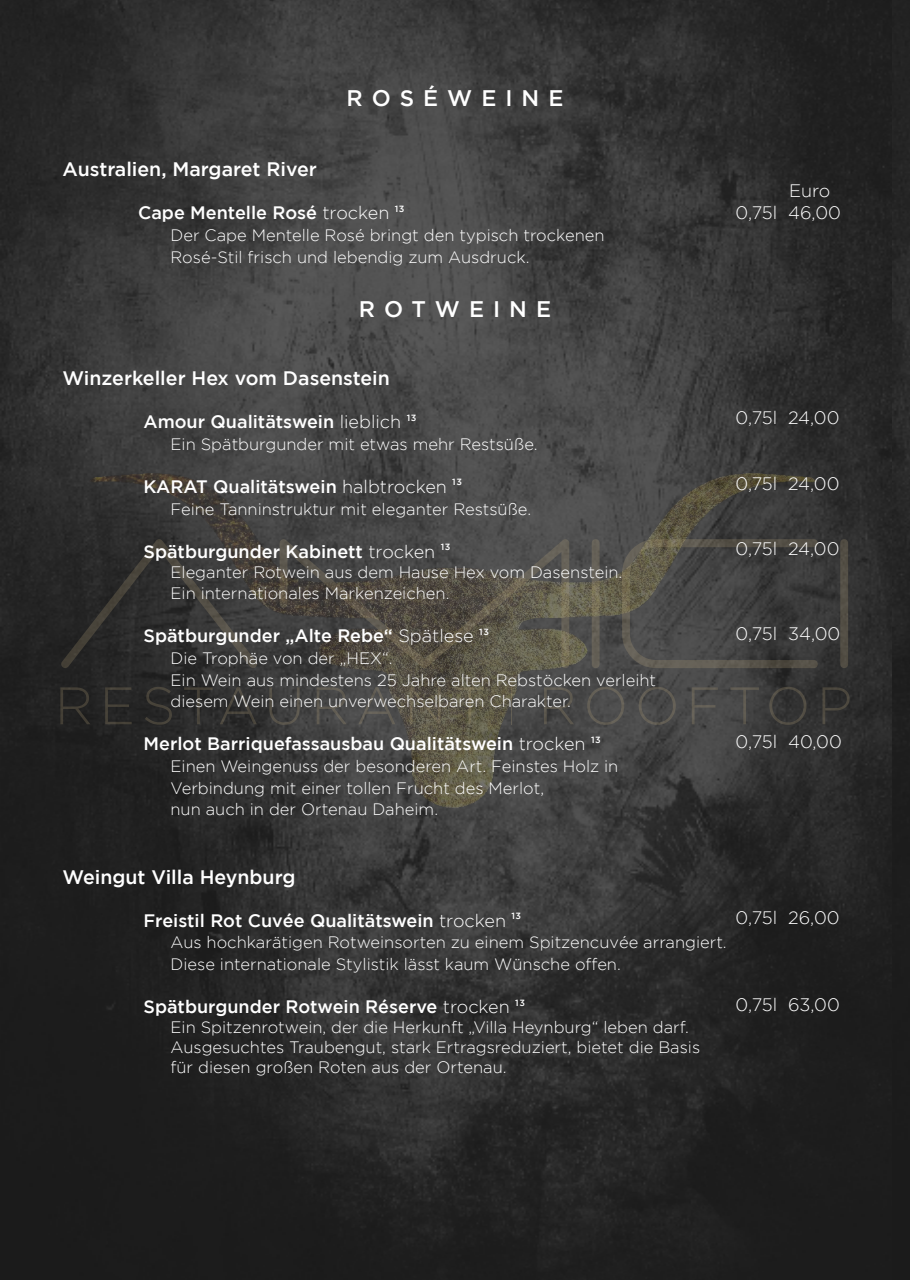
<style>
.page{position:relative;width:910px;height:1280px;background:#fff}
.page>*{position:absolute;margin:0;border:0;box-sizing:border-box;transform-origin:0 0}
.t1{font:500 22.5px "Gotham";letter-spacing:.4em;color:#fff}
.t2{font:500 19.5px "Gotham";color:#fff}
.t3{font:500 18px "Gotham";color:#fff}
.t4{font:300 18px/21.6px "Gotham";color:#fff}
.t5{font:300 16.5px/21.6px "Gotham";color:#fff}
.s1{font-weight:300}
</style>
<div class="page">
<img style="left:0;top:0;width:893px;height:1280px">
<img style="left:893px;top:0;width:17px;height:1280px">
<img style="left:58px;top:252px;width:789px;height:776px">
<svg style="left:61px;top:539px;width:196px;height:129px;background:#323230"></svg>
<svg style="left:280px;top:539px;width:289px;height:129px;background:#514d46"></svg>
<svg style="left:592px;top:539px;width:8px;height:129px"></svg>
<svg style="left:622px;top:539px;width:196px;height:129px;background:#494844"></svg>
<svg style="left:840px;top:539px;width:8px;height:129px"></svg>
<svg style="left:60px;top:687px;width:30px;height:37px"></svg>
<svg style="left:105px;top:687px;width:27px;height:37px"></svg>
<svg style="left:145px;top:687px;width:27px;height:38px"></svg>
<svg style="left:184px;top:687px;width:29px;height:37px"></svg>
<svg style="left:220px;top:687px;width:37px;height:37px"></svg>
<svg style="left:269px;top:687px;width:31px;height:38px"></svg>
<svg style="left:317px;top:687px;width:30px;height:37px"></svg>
<svg style="left:358px;top:687px;width:37px;height:37px"></svg>
<svg style="left:410px;top:687px;width:30px;height:37px"></svg>
<svg style="left:455px;top:687px;width:29px;height:37px"></svg>
<svg style="left:544px;top:687px;width:30px;height:37px"></svg>
<svg style="left:587px;top:687px;width:37px;height:38px"></svg>
<svg style="left:639px;top:687px;width:37px;height:38px"></svg>
<svg style="left:692px;top:687px;width:26px;height:37px"></svg>
<svg style="left:730px;top:687px;width:29px;height:37px"></svg>
<svg style="left:769px;top:687px;width:37px;height:38px"></svg>
<svg style="left:822px;top:687px;width:28px;height:37px"></svg>
<hr style="left:511px;top:687px;width:1px;height:37px;background:#bca87e">
<h1 class="t1" style="left:346px;top:85px;width:218px">ROSÉWEINE</h1>
<p class="t2" style="left:63px;top:158px;width:256px">Australien, Margaret River</p>
<p class="t3" style="left:138px;top:203px;width:268px">Cape Mentelle Rosé <span class="s1">trocken</span> <sup>13</sup></p>
<p class="t5" style="left:171px;top:224px;width:436px">Der Cape Mentelle Rosé bringt den typisch trockenen<br>Rosé-Stil frisch und lebendig zum Ausdruck.</p>
<h1 class="t1" style="left:359px;top:296px;width:194px">ROTWEINE</h1>
<p class="t2" style="left:63px;top:367px;width:329px">Winzerkeller Hex vom Dasenstein</p>
<p class="t3" style="left:144px;top:412px;width:274px">Amour Qualitätswein <span class="s1">lieblich</span> <sup>13</sup></p>
<p class="t5" style="left:171px;top:433px;width:369px">Ein Spätburgunder mit etwas mehr Restsüße.</p>
<p class="t3" style="left:144px;top:476px;width:320px">KARAT Qualitätswein <span class="s1">halbtrocken</span> <sup>13</sup></p>
<p class="t5" style="left:171px;top:498px;width:362px">Feine Tanninstruktur mit eleganter Restsüße.</p>
<p class="t3" style="left:144px;top:541px;width:308px">Spätburgunder Kabinett <span class="s1">trocken</span> <sup>13</sup></p>
<p class="t5" style="left:170px;top:561px;width:453px">Eleganter Rotwein aus dem Hause Hex vom Dasenstein.<br>Ein internationales Markenzeichen.</p>
<p class="t3" style="left:144px;top:626px;width:347px">Spätburgunder „Alte Rebe“ <span class="s1">Spätlese</span> <sup>13</sup></p>
<p class="t5" style="left:171px;top:647px;width:487px">Die Trophäe von der „HEX“.<br>Ein Wein aus mindestens 25 Jahre alten Rebstöcken verleiht diesem Wein einen unverwechselbaren Charakter.</p>
<p class="t3" style="left:144px;top:734px;width:459px">Merlot Barriquefassausbau Qualitätswein <span class="s1">trocken</span> <sup>13</sup></p>
<p class="t5" style="left:171px;top:755px;width:449px">Einen Weingenuss der besonderen Art. Feinstes Holz in<br>Verbindung mit einer tollen Frucht des Merlot,<br>nun auch in der Ortenau Daheim.</p>
<p class="t4" style="left:736px;top:180px;width:107px;text-indent:53px">Euro<br>0,75l 46,00</p>
<p class="t4" style="left:736px;top:406px;width:105px">0,75l 24,00</p>
<p class="t4" style="left:736px;top:473px;width:105px">0,75l 24,00</p>
<p class="t4" style="left:736px;top:538px;width:105px">0,75l 24,00</p>
<p class="t4" style="left:736px;top:623px;width:106px">0,75l 34,00</p>
<p class="t4" style="left:736px;top:730px;width:108px">0,75l 40,00</p>
<p class="t2" style="left:63px;top:866px;width:235px">Weingut Villa Heynburg</p>
<p class="t3" style="left:144px;top:910px;width:379px">Freistil Rot Cuvée Qualitätswein <span class="s1">trocken</span> <sup>13</sup></p>
<p class="t5" style="left:171px;top:931px;width:558px">Aus hochkarätigen Rotweinsorten zu einem Spitzencuvée arrangiert.<br>Diese internationale Stylistik lässt kaum Wünsche offen.</p>
<p class="t3" style="left:144px;top:997px;width:383px">Spätburgunder Rotwein Réserve <span class="s1">trocken</span> <sup>13</sup></p>
<p class="t5" style="left:170px;top:1017px;width:531px;line-height:19.8px">Ein Spitzenrotwein, der die Herkunft „Villa Heynburg“ leben darf.<br>Ausgesuchtes Traubengut, stark Ertragsreduziert, bietet die Basis für diesen großen Roten aus der Ortenau.</p>
<p class="t4" style="left:736px;top:907px;width:106px">0,75l 26,00</p>
<p class="t4" style="left:736px;top:993px;width:106px">0,75l 63,00</p>
</div>
